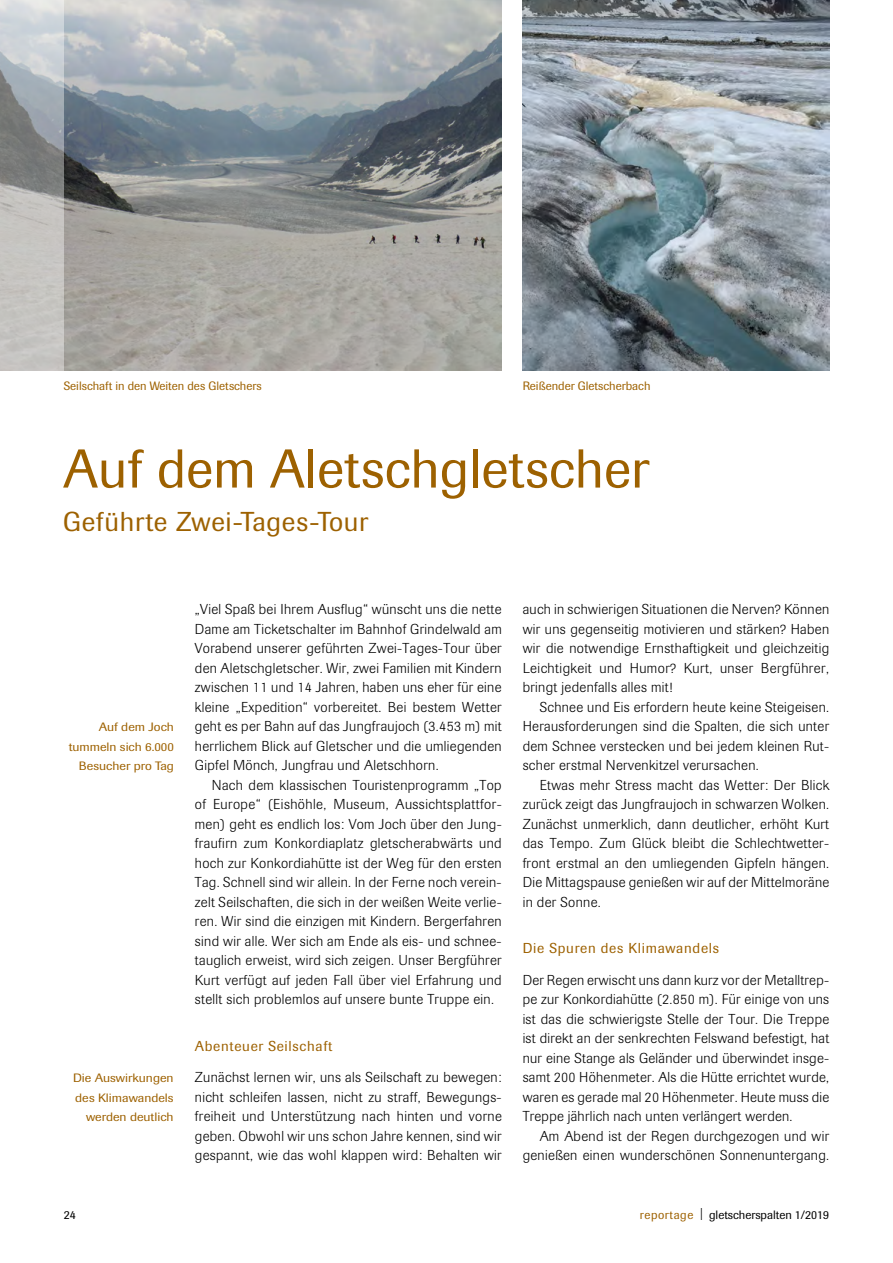
<style>
.page{position:relative;width:893px;height:1263px;background:#fff}
.page>*{position:absolute;margin:0;border:0;box-sizing:border-box;transform-origin:0 0}
.t1{font:54px "Imago";color:#9d6100}
.t2{font:27px "Imago";letter-spacing:.025em;color:#9d6100}
.t3{font:300 14.25px/19.5px "Imago";letter-spacing:.025em;color:#000;text-align:justify}
.t4{font:14.25px "Imago";letter-spacing:.05em;color:#9d6100}
.t5{font:12px/19.5px "Imago";color:#9d6100;text-align:right;scale:1.08 1}
.t6{font:12px "Imago";color:#9d6100}
.t7{font:12px "Imago";color:#000}
.s1{color:#9d6100}
</style>
<div class="page">
<img style="left:523px;top:0;width:306px;height:370px">
<img style="left:64px;top:0;width:437px;height:370px">
<svg style="left:0;top:0;width:64px;height:370px;background:#b4b5b6"></svg>
<p class="t6" style="left:64px;top:379px;width:199px">Seilschaft in den Weiten des Gletschers</p>
<p class="t6" style="left:523px;top:379px;width:129px">Reißender Gletscherbach</p>
<h1 class="t1" style="left:63px;top:437px;width:587px">Auf dem Aletschgletscher</h1>
<h2 class="t2" style="left:63px;top:506px;width:307px">Geführte Zwei-Tages-Tour</h2>
<p class="t5" style="left:69px;top:717px;width:99px">Auf dem Joch tummeln sich 6.000<br>Besucher pro Tag</p>
<p class="t5" style="left:73px;top:1068px;width:95px">Die Auswirkungen des Klimawandels werden deutlich</p>
<p class="t3" style="left:195px;top:600px;width:308px">„Viel Spaß bei Ihrem Ausflug“ wünscht uns die nette Dame am Ticketschalter im Bahnhof Grindelwald am Vorabend unserer geführten Zwei-Tages-Tour über den Aletschgletscher. Wir, zwei Familien mit Kindern zwischen 11 und 14 Jahren, haben uns eher für eine kleine „Expedition“ vorbereitet. Bei bestem Wetter geht es per Bahn auf das Jungfraujoch (3.453 m) mit herrlichem Blick auf Gletscher und die umliegenden Gipfel Mönch, Jungfrau und Aletschhorn.</p>
<p class="t3" style="left:195px;top:775px;width:308px;text-indent:17px">Nach dem klassischen Touristenprogramm „Top of Europe“ (Eishöhle, Museum, Aussichtsplattfor&shy;men) geht es endlich los: Vom Joch über den Jung&shy;fraufirn zum Konkordiaplatz gletscherabwärts und hoch zur Konkordiahütte ist der Weg für den ersten Tag. Schnell sind wir allein. In der Ferne noch verein&shy;zelt Seilschaften, die sich in der weißen Weite verlie&shy;ren. Wir sind die einzigen mit Kindern. Bergerfahren sind wir alle. Wer sich am Ende als eis- und schnee&shy;tauglich erweist, wird sich zeigen. Unser Bergführer Kurt verfügt auf jeden Fall über viel Erfahrung und stellt sich problemlos auf unsere bunte Truppe ein.</p>
<p class="t4" style="left:195px;top:1037px;width:139px">Abenteuer Seilschaft</p>
<p class="t3" style="left:195px;top:1068px;width:309px">Zunächst lernen wir, uns als Seilschaft zu bewegen: nicht schleifen lassen, nicht zu straff, Bewegungs&shy;freiheit und Unterstützung nach hinten und vorne geben. Obwohl wir uns schon Jahre kennen, sind wir gespannt, wie das wohl klappen wird: Behalten wir</p>
<p class="t3" style="left:523px;top:600px;width:308px">auch in schwierigen Situationen die Nerven? Können wir uns gegenseitig motivieren und stärken? Haben wir die notwendige Ernsthaftigkeit und gleichzeitig Leichtigkeit und Humor? Kurt, unser Bergführer, bringt jedenfalls alles mit!</p>
<p class="t3" style="left:523px;top:697px;width:308px;text-indent:17px">Schnee und Eis erfordern heute keine Steigeisen.<br>Herausforderungen sind die Spalten, die sich unter dem Schnee verstecken und bei jedem kleinen Rut&shy;scher erstmal Nervenkitzel verursachen.</p>
<p class="t3" style="left:523px;top:775px;width:308px;text-indent:17px">Etwas mehr Stress macht das Wetter: Der Blick zurück zeigt das Jungfraujoch in schwarzen Wolken.<br>Zunächst unmerklich, dann deutlicher, erhöht Kurt das Tempo. Zum Glück bleibt die Schlechtwetter&shy;front erstmal an den umliegenden Gipfeln hängen.<br>Die Mittagspause genießen wir auf der Mittelmoräne in der Sonne.</p>
<p class="t4" style="left:523px;top:940px;width:198px">Die Spuren des Klimawandels</p>
<p class="t3" style="left:523px;top:970px;width:308px">Der Regen erwischt uns dann kurz vor der Metalltrep&shy;pe zur Konkordiahütte (2.850 m). Für einige von uns ist das die schwierigste Stelle der Tour. Die Treppe ist direkt an der senkrechten Felswand befestigt, hat nur eine Stange als Geländer und überwindet insge&shy;samt 200 Höhenmeter. Als die Hütte errichtet wurde, waren es gerade mal 20 Höhenmeter. Heute muss die Treppe jährlich nach unten verlängert werden.</p>
<p class="t3" style="left:523px;top:1126px;width:308px;text-align:right">Am Abend ist der Regen durchgezogen und wir genießen einen wunderschönen Sonnenuntergang.</p>
<p class="t7" style="left:64px;top:1208px;width:13px">24</p>
<p class="t7" style="left:640px;top:1208px;width:191px"><span class="s1">reportage</span> | gletscherspalten 1/2019</p>
</div>
